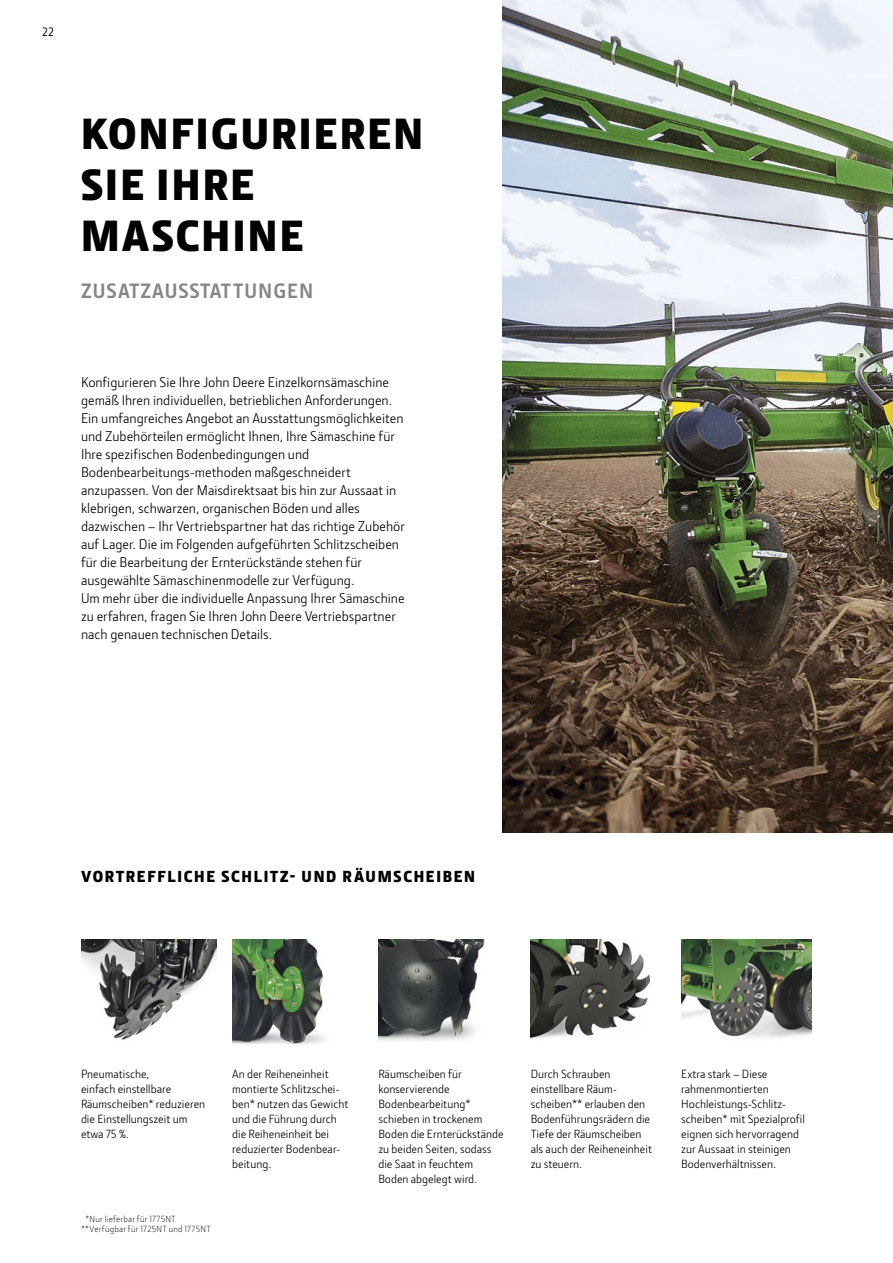
<style>
.page{position:relative;width:893px;height:1263px;background:#fff}
.page>*{position:absolute;margin:0;border:0;box-sizing:border-box;transform-origin:0 0}
.t1{font:900 45px/51px "Section";letter-spacing:.05em;color:#000}
.t2{font:700 21px "JD Sans Pro";letter-spacing:.05em;color:#868685}
.t3{font:900 16.5px "Section";letter-spacing:.105em;color:#000}
.t4{font:14.25px/18px "JD Sans Pro";color:#000}
.t5{font:12px/15px "JD Sans Pro";color:#000}
.t6{font:500 12px "JD Sans Pro";color:#000}
.t7{font:300 9px/10.5px "JD Sans Pro";letter-spacing:.03em;color:#000}
</style>
<div class="page">
<img style="left:232px;top:939px;width:93px;height:105px">
<img style="left:81px;top:939px;width:135px;height:101px">
<img style="left:378px;top:939px;width:107px;height:102px">
<img style="left:531px;top:939px;width:119px;height:100px">
<img style="left:681px;top:939px;width:131px;height:99px">
<img style="left:502px;top:0;width:391px;height:833px">
<p class="t6" style="left:42px;top:23px;width:13px">22</p>
<h1 class="t1" style="left:81px;top:108px;width:344px">KONFIGURIEREN<br>SIE IHRE<br>MASCHINE</h1>
<h2 class="t2" style="left:81px;top:277px;width:234px">ZUSATZAUSSTATTUNGEN</h2>
<p class="t4" style="left:81px;top:373px;width:325px">Konfigurieren Sie Ihre John Deere Einzelkornsämaschine gemäß Ihren individuellen, betrieblichen Anforderungen.<br>Ein umfangreiches Angebot an Ausstattungsmöglichkeiten und Zubehörteilen ermöglicht Ihnen, Ihre Sämaschine für Ihre spezifischen Bodenbedingungen und Bodenbearbeitungs-methoden maßgeschneidert anzupassen. Von der Maisdirektsaat bis hin zur Aussaat in klebrigen, schwarzen, organischen Böden und alles dazwischen – Ihr Vertriebspartner hat das richtige Zubehör auf Lager. Die im Folgenden aufgeführten Schlitzscheiben für die Bearbeitung der Ernterückstände stehen für ausgewählte Sämaschinenmodelle zur Verfügung.<br>Um mehr über die individuelle Anpassung Ihrer Sämaschine zu erfahren, fragen Sie Ihren John Deere Vertriebspartner nach genauen technischen Details.</p>
<p class="t3" style="left:81px;top:865px;width:396px">VORTREFFLICHE SCHLITZ- UND RÄUMSCHEIBEN</p>
<p class="t5" style="left:81px;top:1066px;width:126px">Pneumatische,<br>einfach einstellbare<br>Räumscheiben* reduzieren die Einstellungszeit um etwa 75 %.</p>
<p class="t7" style="left:81px;top:1213px;width:131px;text-indent:4px">*Nur lieferbar für 1775NT **Verfügbar für 1725NT und 1775NT</p>
<p class="t5" style="left:232px;top:1066px;width:118px">An der Reiheneinheit montierte Schlitzschei&shy;ben* nutzen das Gewicht und die Führung durch die Reiheneinheit bei reduzierter Bodenbear&shy;beitung.</p>
<p class="t5" style="left:378px;top:1066px;width:127px">Räumscheiben für konservierende<br>Bodenbearbeitung* schieben in trockenem<br>Boden die Ernterückstände zu beiden Seiten, sodass die Saat in feuchtem<br>Boden abgelegt wird.</p>
<p class="t5" style="left:531px;top:1066px;width:123px">Durch Schrauben einstellbare Räum&shy;scheiben** erlauben den<br>Bodenführungsrädern die<br>Tiefe der Räumscheiben als auch der Reiheneinheit zu steuern.</p>
<p class="t5" style="left:681px;top:1066px;width:125px">Extra stark – Diese rahmenmontierten<br>Hochleistungs-Schlitz&shy;scheiben* mit Spezialprofil eignen sich hervorragend zur Aussaat in steinigen<br>Bodenverhältnissen.</p>
</div>
